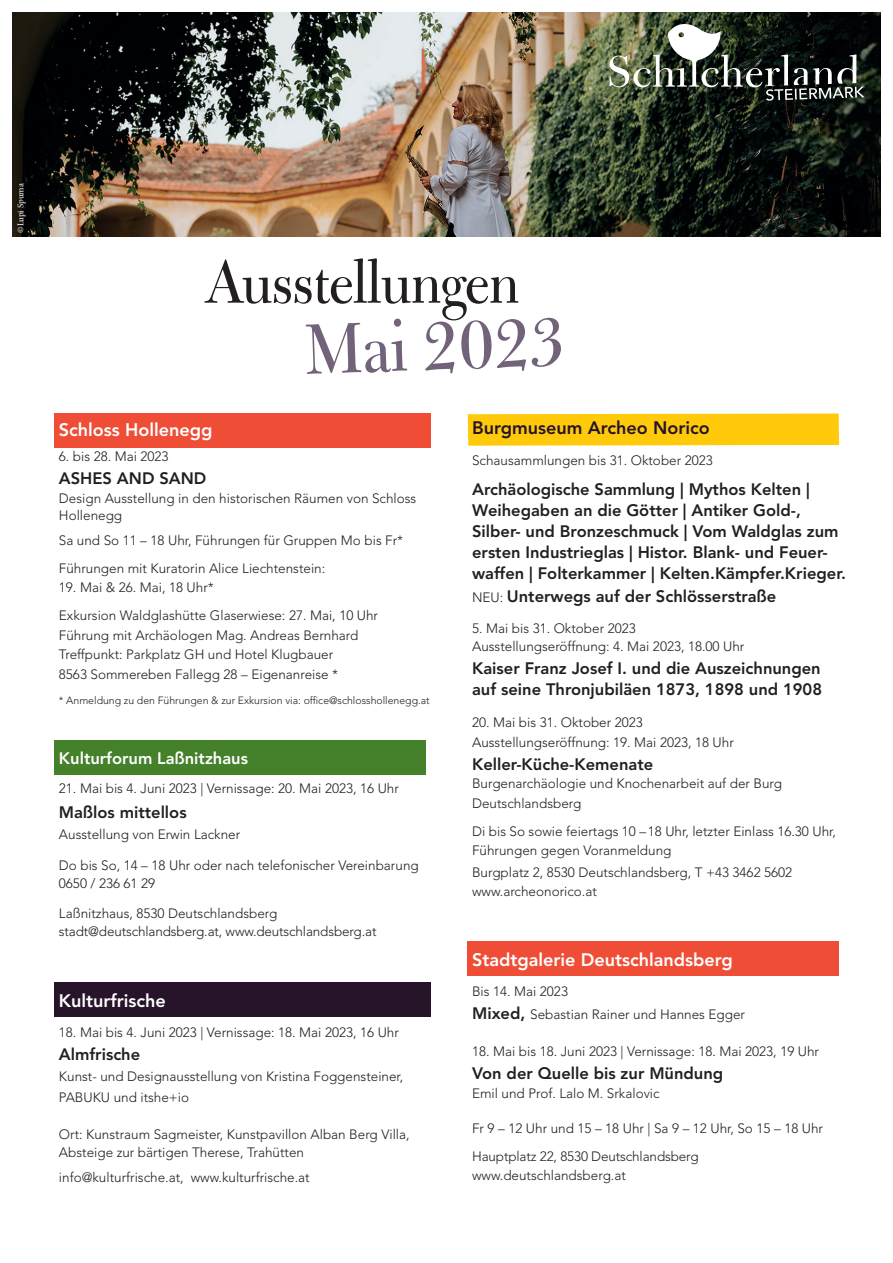
<style>
.page{position:relative;width:893px;height:1263px;background:#fff}
.page>*{position:absolute;margin:0;border:0;box-sizing:border-box;transform-origin:0 0}
.t1{font:79.05px "Bulmer MT Regular Display";color:#72637a}
.t2{font:67.5px "Bulmer MT Regular Display";color:#231f20}
.t3{font:800 18px "Avenir LT Std";color:#fff}
.t4{font:800 18px "Avenir LT Std";color:#27132a}
.t5{font:800 16.5px/21px "Avenir LT Std";color:#231f20}
.t6{font:800 16.5px "Avenir LT Std";color:#fff}
.t7{font:300 13.5px/19.5px "Avenir LT Std";color:#231f20}
.t8{font:300 10.5px "Avenir LT Std";color:#231f20}
.t9{font:9px "Minion Pro";letter-spacing:-.01em;color:#fff}
.s1{font-weight:300;font-size:13.5px}
.s2{font-weight:800;font-size:16.5px}
</style>
<div class="page">
<div style="left:54px;top:740px;width:371px;height:34px;background:#45802a"></div>
<div style="left:468px;top:414px;width:371px;height:32px;background:#feca0a"></div>
<div style="left:468px;top:942px;width:371px;height:34px;background:#ef4d35"></div>
<div style="left:54px;top:982px;width:377px;height:34px;background:#27132a"></div>
<img style="left:13px;top:13px;width:867px;height:223px">
<svg style="left:609px;top:17px;width:256px;height:84px;background:#454c42"></svg>
<div style="left:54px;top:414px;width:377px;height:34px;background:#ef4d35"></div>
<p class="t9" style="left:15px;top:233px;width:51px;rotate:-90deg">©Lupi Spuma</p>
<h2 class="t2" style="left:204px;top:241px;width:317px">Ausstellungen</h2>
<h1 class="t1" style="left:303px;top:302px;width:263px;rotate:-2deg">Mai 2023</h1>
<h3 class="t3" style="left:59px;top:419px;width:155px">Schloss Hollenegg</h3>
<p class="t7" style="left:59px;top:447px;width:111px">6. bis 28. Mai 2023</p>
<p class="t5" style="left:59px;top:468px;width:149px">ASHES AND SAND</p>
<p class="t7" style="left:59px;top:490px;width:359px;line-height:16.5px">Design Ausstellung in den historischen Räumen von Schloss<br>Hollenegg</p>
<p class="t7" style="left:59px;top:526px;width:346px;line-height:28px">Sa und So 11 – 18 Uhr, Führungen für Gruppen Mo bis Fr*<br>Führungen mit Kuratorin Alice Liechtenstein:</p>
<p class="t7" style="left:59px;top:573px;width:321px;line-height:28px">19. Mai &amp; 26. Mai, 18 Uhr*<br>Exkursion Waldglashütte Glaserwiese: 27. Mai, 10 Uhr</p>
<p class="t7" style="left:59px;top:625px;width:301px">Führung mit Archäologen Mag. Andreas Bernhard<br>Treffpunkt: Parkplatz GH und Hotel Klugbauer<br>8563 Sommereben Fallegg 28 – Eigenanreise *</p>
<p class="t8" style="left:59px;top:694px;width:372px">* Anmeldung zu den Führungen &amp; zur Exkursion via: office@schlosshollenegg.at</p>
<p class="t6" style="left:59px;top:748px;width:191px">Kulturforum Laßnitzhaus</p>
<p class="t7" style="left:59px;top:778px;width:341px">21. Mai bis 4. Juni 2023 | Vernissage: 20. Mai 2023, 16 Uhr</p>
<p class="t5" style="left:59px;top:802px;width:129px">Maßlos mittellos</p>
<p class="t7" style="left:59px;top:824px;width:183px">Ausstellung von Erwin Lackner</p>
<p class="t7" style="left:59px;top:856px;width:361px;line-height:18px">Do bis So, 14 – 18 Uhr oder nach telefonischer Vereinbarung<br>0650 / 236 61 29</p>
<p class="t7" style="left:59px;top:905px;width:319px;line-height:18px">Laßnitzhaus, 8530 Deutschlandsberg stadt@deutschlandsberg.at, www.deutschlandsberg.at</p>
<h3 class="t3" style="left:59px;top:990px;width:109px">Kulturfrische</h3>
<p class="t7" style="left:59px;top:1022px;width:341px">18. Mai bis 4. Juni 2023 | Vernissage: 18. Mai 2023, 16 Uhr</p>
<p class="t5" style="left:59px;top:1044px;width:83px">Almfrische</p>
<p class="t7" style="left:59px;top:1066px;width:346px;line-height:21px">Kunst- und Designausstellung von Kristina Foggensteiner,<br>PABUKU und itshe+io</p>
<p class="t7" style="left:59px;top:1125px;width:352px;line-height:18px">Ort: Kunstraum Sagmeister, Kunstpavillon Alban Berg Villa,<br>Absteige zur bärtigen Therese, Trahütten</p>
<p class="t7" style="left:59px;top:1167px;width:252px">info@kulturfrische.at, www.kulturfrische.at</p>
<h3 class="t4" style="left:472px;top:418px;width:239px">Burgmuseum Archeo Norico</h3>
<p class="t7" style="left:472px;top:451px;width:242px">Schausammlungen bis 31. Oktober 2023</p>
<p class="t5" style="left:472px;top:478px;width:375px">Archäologische Sammlung | Mythos Kelten | Weihegaben an die Götter | Antiker Gold-, Silber- und Bronzeschmuck | Vom Waldglas zum ersten Industrieglas | Histor. Blank- und Feuer&shy;waffen | Folterkammer | Kelten.Kämpfer.Krieger.</p>
<p class="t5" style="left:472px;top:586px;width:306px"><span class="s1">NEU:</span> Unterwegs auf der Schlösserstraße</p>
<p class="t7" style="left:472px;top:619px;width:274px;line-height:18px">5. Mai bis 31. Oktober 2023<br>Ausstellungseröffnung: 4. Mai 2023, 18.00 Uhr</p>
<p class="t5" style="left:472px;top:657px;width:352px">Kaiser Franz Josef I. und die Auszeichnungen auf seine Thronjubiläen 1873, 1898 und 1908</p>
<p class="t7" style="left:472px;top:713px;width:263px">20. Mai bis 31. Oktober 2023<br>Ausstellungseröffnung: 19. Mai 2023, 18 Uhr</p>
<p class="t5" style="left:472px;top:753px;width:183px">Keller-Küche-Kemenate</p>
<p class="t7" style="left:472px;top:774px;width:311px">Burgenarchäologie und Knochenarbeit auf der Burg<br>Deutschlandsberg</p>
<p class="t7" style="left:472px;top:821px;width:365px">Di bis So sowie feiertags 10 –18 Uhr, letzter Einlass 16.30 Uhr,<br>Führungen gegen Voranmeldung</p>
<p class="t7" style="left:472px;top:862px;width:322px">Burgplatz 2, 8530 Deutschlandsberg, T +43 3462 5602 www.archeonorico.at</p>
<h3 class="t3" style="left:472px;top:949px;width:262px">Stadtgalerie Deutschlandsberg</h3>
<p class="t7" style="left:472px;top:979px;width:274px;line-height:23.1px">Bis 14. Mai 2023<br><span class="s2">Mixed,</span> Sebastian Rainer und Hannes Egger</p>
<p class="t7" style="left:472px;top:1042px;width:348px">18. Mai bis 18. Juni 2023 | Vernissage: 18. Mai 2023, 19 Uhr</p>
<p class="t5" style="left:472px;top:1063px;width:253px">Von der Quelle bis zur Mündung</p>
<p class="t7" style="left:472px;top:1083px;width:189px">Emil und Prof. Lalo M. Srkalovic</p>
<p class="t7" style="left:472px;top:1114px;width:352px;line-height:28px">Fr 9 – 12 Uhr und 15 – 18 Uhr | Sa 9 – 12 Uhr, So 15 – 18 Uhr<br>Hauptplatz 22, 8530 Deutschlandsberg</p>
<p class="t7" style="left:472px;top:1166px;width:155px">www.deutschlandsberg.at</p>
</div>
